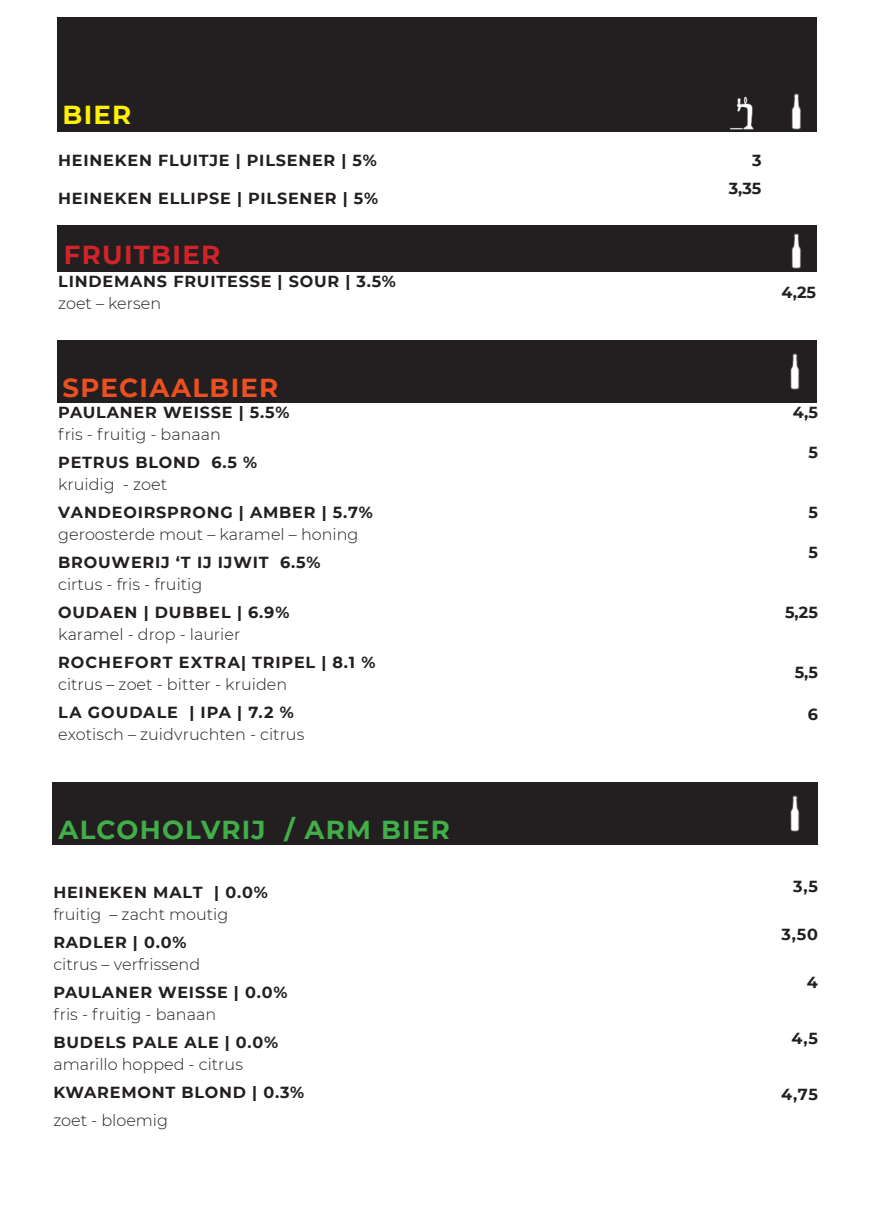
<style>
.page{position:relative;width:874px;height:1225px;background:#fff}
.page>*{position:absolute;margin:0;border:0;box-sizing:border-box;transform-origin:0 0}
.t1{font:700 26px "Montserrat";letter-spacing:.05em;color:#40ae49}
.t2{font:700 26px "Montserrat";letter-spacing:.05em;color:#ec5021}
.t3{font:700 26px "Montserrat";letter-spacing:.05em;color:#d1232a}
.t4{font:700 26px "Montserrat";color:#fff101}
.t5{font:700 16px/22px "Montserrat";letter-spacing:.05em;color:#231f20}
.t6{font:300 16px/22px "Montserrat";color:#231f20}
.s1{font-weight:300}
.s2{font-weight:700}
</style>
<div class="page">
<div style="left:58px;top:17px;width:758px;height:115px;background:#231f20"></div>
<img style="left:791px;top:94px;width:10px;height:35px">
<div style="left:58px;top:225px;width:758px;height:46px;background:#231f20"></div>
<img style="left:791px;top:233px;width:10px;height:36px">
<img style="left:730px;top:96px;width:24px;height:34px">
<div style="left:57px;top:340px;width:759px;height:62px;background:#231f20"></div>
<div style="left:53px;top:782px;width:764px;height:62px;background:#231f20"></div>
<img style="left:790px;top:795px;width:10px;height:36px">
<img style="left:790px;top:353px;width:10px;height:36px">
<p class="t4" style="left:62px;top:96px;width:70px">BIER</p>
<p class="t5" style="left:58px;top:148px;width:320px">HEINEKEN FLUITJE | PILSENER | 5%</p>
<p class="t5" style="left:58px;top:186px;width:321px">HEINEKEN ELLIPSE | PILSENER | 5%</p>
<p class="t3" style="left:64px;top:236px;width:158px">FRUITBIER</p>
<p class="t5" style="left:58px;top:269px;width:339px">LINDEMANS FRUITESSE | SOUR | 3.5%</p>
<p class="t6" style="left:58px;top:292px;width:104px">zoet – kersen</p>
<p class="t2" style="left:62px;top:368px;width:217px">SPECIAALBIER</p>
<p class="t5" style="left:58px;top:400px;width:232px">PAULANER WEISSE | 5.5% <span class="s1">fris - fruitig - banaan</span></p>
<p class="t5" style="left:58px;top:450px;width:200px">PETRUS BLOND 6.5 %</p>
<p class="t6" style="left:58px;top:473px;width:110px">kruidig - zoet</p>
<p class="t5" style="left:58px;top:500px;width:316px">VANDEOIRSPRONG | AMBER | 5.7%</p>
<p class="t6" style="left:58px;top:523px;width:301px">geroosterde mout – karamel – honing</p>
<p class="t5" style="left:58px;top:550px;width:264px">BROUWERIJ ‘T IJ IJWIT 6.5%</p>
<p class="t6" style="left:58px;top:573px;width:145px">cirtus - fris - fruitig</p>
<p class="t5" style="left:58px;top:600px;width:232px">OUDAEN | DUBBEL | 6.9%</p>
<p class="t6" style="left:58px;top:623px;width:183px">karamel - drop - laurier</p>
<p class="t5" style="left:58px;top:650px;width:318px">ROCHEFORT EXTRA| TRIPEL | 8.1 %</p>
<p class="t6" style="left:58px;top:670px;width:237px;line-height:28px">citrus – zoet - bitter - kruiden<br><span class="s2">LA GOUDALE | IPA | 7.2 %</span></p>
<p class="t6" style="left:58px;top:723px;width:247px">exotisch – zuidvruchten - citrus</p>
<p class="t1" style="left:58px;top:811px;width:393px">ALCOHOLVRIJ / ARM BIER</p>
<p class="t6" style="left:53px;top:881px;width:216px"><span class="s2">HEINEKEN MALT | 0.0% </span>fruitig – zacht moutig</p>
<p class="t6" style="left:53px;top:931px;width:148px"><span class="s2">RADLER | 0.0% </span>citrus – verfrissend</p>
<p class="t5" style="left:53px;top:980px;width:235px">PAULANER WEISSE | 0.0% <span class="s1">fris - fruitig - banaan</span></p>
<p class="t5" style="left:53px;top:1030px;width:226px">BUDELS PALE ALE | 0.0%</p>
<p class="t6" style="left:53px;top:1053px;width:191px">amarillo hopped - citrus</p>
<p class="t5" style="left:53px;top:1080px;width:252px">KWAREMONT BLOND | 0.3%</p>
<p class="t6" style="left:53px;top:1109px;width:116px">zoet - bloemig</p>
<p class="t5" style="left:751px;top:148px;width:11px">3</p>
<p class="t5" style="left:728px;top:176px;width:34px">3,35</p>
<p class="t5" style="left:781px;top:281px;width:36px">4,25</p>
<p class="t5" style="left:792px;top:400px;width:27px">4,5</p>
<p class="t5" style="left:808px;top:440px;width:11px">5</p>
<p class="t5" style="left:808px;top:500px;width:11px">5</p>
<p class="t5" style="left:808px;top:540px;width:11px">5</p>
<p class="t5" style="left:784px;top:600px;width:34px">5,25</p>
<p class="t5" style="left:794px;top:660px;width:25px">5,5</p>
<p class="t5" style="left:807px;top:702px;width:12px">6</p>
<p class="t5" style="left:792px;top:874px;width:26px">3,5</p>
<p class="t5" style="left:781px;top:922px;width:38px">3,50</p>
<p class="t5" style="left:806px;top:970px;width:13px">4</p>
<p class="t5" style="left:791px;top:1026px;width:28px">4,5</p>
<p class="t5" style="left:780px;top:1082px;width:38px">4,75</p>
</div>
